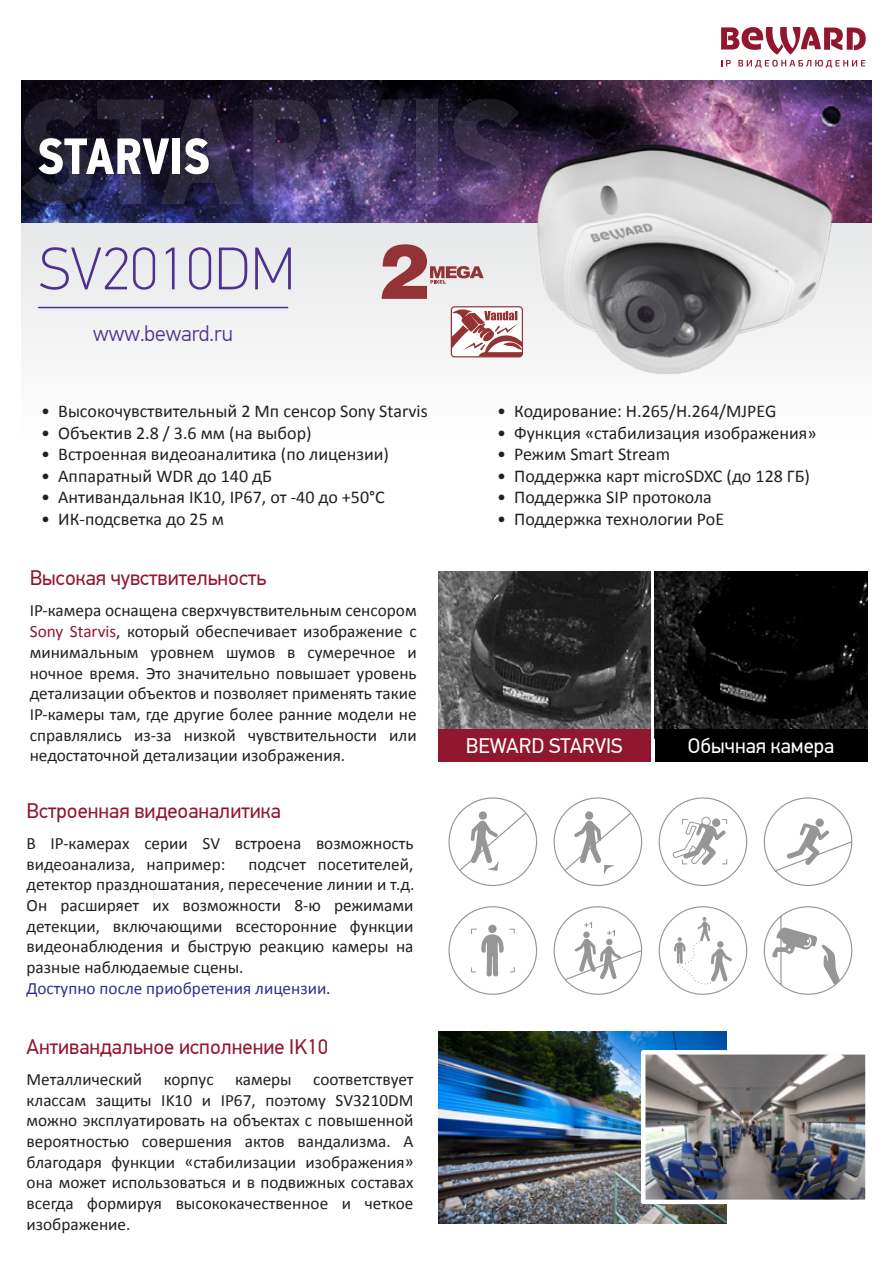
<style>
.page{position:relative;width:893px;height:1263px;background:#fff}
.page>*{position:absolute;margin:0;border:0;box-sizing:border-box;transform-origin:0 0}
.t1{font:100 60px "PF Din Text Pro";color:#4f3090}
.t2{font:300 21.9px "PF Din Text Pro";color:#4f3090}
.t3{font:21px "PF Din Text Pro";color:#91172f}
.t4{font:21px "PF Din Text Pro";color:#fff}
.t5{font:18px "Calibri";color:#231f20}
.t6{font:17.25px/20.7px "Calibri";color:#231f20;text-align:justify}
.s1{color:#91172f}
.s2{color:#2e3192}
</style>
<div class="page">
<img style="left:21px;top:81px;width:851px;height:142px">
<svg style="left:253px;top:100px;width:153px;height:104px;background:#493d68"></svg>
<svg style="left:416px;top:100px;width:21px;height:104px;background:#473d62"></svg>
<svg style="left:451px;top:99px;width:71px;height:106px;background:#3f2f50"></svg>
<svg style="left:21px;top:99px;width:222px;height:106px;background:#403d51"></svg>
<div style="left:21px;top:223px;width:851px;height:219px;background:linear-gradient(to bottom,#e6e7e8,#fff)"></div>
<svg style="left:721px;top:27px;width:145px;height:41px"></svg>
<hr style="left:39px;top:307px;width:249px;height:1px;background:#4f3090">
<img style="left:438px;top:571px;width:213px;height:159px">
<img style="left:655px;top:571px;width:212px;height:159px">
<div style="left:438px;top:730px;width:213px;height:32px;background:#91172f"></div>
<div style="left:655px;top:730px;width:212px;height:32px;background:#000"></div>
<svg style="left:458px;top:811px;width:69px;height:61px"></svg>
<svg style="left:563px;top:811px;width:70px;height:64px"></svg>
<div style="left:701px;top:817px;width:9px;height:9px;border:1px solid #969696;border-radius:50%"></div>
<svg style="left:673px;top:819px;width:54px;height:46px"></svg>
<svg style="left:763px;top:797px;width:90px;height:89px"></svg>
<div style="left:816px;top:818px;width:8px;height:9px;background:#969696;border-radius:50%"></div>
<svg style="left:553px;top:906px;width:90px;height:89px"></svg>
<div style="left:488px;top:925px;width:9px;height:8px;background:#969696;border-radius:50%"></div>
<svg style="left:471px;top:928px;width:44px;height:49px"></svg>
<svg style="left:763px;top:906px;width:90px;height:89px"></svg>
<svg style="left:674px;top:917px;width:58px;height:69px"></svg>
<img style="left:528px;top:134px;width:316px;height:249px">
<svg style="left:451px;top:306px;width:72px;height:51px"></svg>
<img style="left:438px;top:1031px;width:288px;height:192px">
<img style="left:646px;top:1055px;width:219px;height:144px">
<div style="left:641px;top:1050px;width:229px;height:154px;border:4px solid #fff"></div>
<svg style="left:382px;top:244px;width:102px;height:55px;background:#caa6a7"></svg>
<h1 class="t1" style="left:39px;top:235px;width:258px">SV2010DM</h1>
<p class="t2" style="left:93px;top:320px;width:141px">www.beward.ru</p>
<p class="t5" style="left:41px;top:400px;width:388px">• Высокочувствительный 2 Мп сенсор Sony Starvis</p>
<p class="t5" style="left:41px;top:421px;width:272px">• Объектив 2.8 / 3.6 мм (на выбор)</p>
<p class="t5" style="left:41px;top:443px;width:349px">• Встроенная видеоаналитика (по лицензии)</p>
<p class="t5" style="left:41px;top:464px;width:232px">• Аппаратный WDR до 140 дБ</p>
<p class="t5" style="left:41px;top:486px;width:345px">• Антивандальная IK10, IP67, от -40 до +50°C</p>
<p class="t5" style="left:41px;top:508px;width:184px">• ИК-подсветка до 25 м</p>
<p class="t3" style="left:30px;top:566px;width:238px">Высокая чувствительность</p>
<p class="t6" style="left:30px;top:600px;width:388px">IP-камера оснащена сверхчувствительным сенсором <span class="s1">Sony Starvis</span>, который обеспечивает изображение с минимальным уровнем шумов в сумеречное и ночное время. Это значительно повышает уровень детализации объектов и позволяет применять такие IP-камеры там, где другие более ранние модели не справлялись из-за низкой чувствительности или недостаточной детализации изображения.</p>
<p class="t3" style="left:27px;top:798px;width:256px">Встроенная видеоаналитика</p>
<p class="t6" style="left:27px;top:833px;width:388px">В IP-камерах серии SV встроена возможность видеоанализа, например:</p>
<p class="t6" style="left:27px;top:853px;width:389px;text-align:left;text-indent:222px">подсчет посетителей, детектор праздношатания, пересечение линии и т.д.<br>Он расширяет их возможности 8-ю режимами детекции, включающими всесторонние функции видеонаблюдения и быструю реакцию камеры на разные наблюдаемые сцены.<br><span class="s2">Доступно после приобретения лицензии</span>.</p>
<p class="t3" style="left:27px;top:1034px;width:303px">Антивандальное исполнение IK10</p>
<p class="t6" style="left:27px;top:1069px;width:388px">Металлический корпус камеры соответствует классам защиты IK10 и IP67, поэтому SV3210DM можно эксплуатировать на объектах с повышенной вероятностью совершения актов вандализма. А благодаря функции «стабилизации изображения» она может использоваться и в подвижных составах всегда формируя высококачественное и четкое изображение.</p>
<p class="t5" style="left:497px;top:400px;width:281px">• Кодирование: H.265/H.264/MJPEG</p>
<p class="t5" style="left:497px;top:421px;width:321px">• Функция «стабилизация изображения»</p>
<p class="t5" style="left:497px;top:443px;width:175px">• Режим Smart Stream</p>
<p class="t5" style="left:497px;top:464px;width:314px">• Поддержка карт microSDXC (до 128 ГБ)</p>
<p class="t5" style="left:497px;top:486px;width:216px">• Поддержка SIP протокола</p>
<p class="t5" style="left:497px;top:508px;width:229px">• Поддержка технологии PoE</p>
<p class="t4" style="left:466px;top:733px;width:158px">BEWARD STARVIS</p>
<p class="t4" style="left:688px;top:733px;width:148px">Обычная камера</p>
</div>
